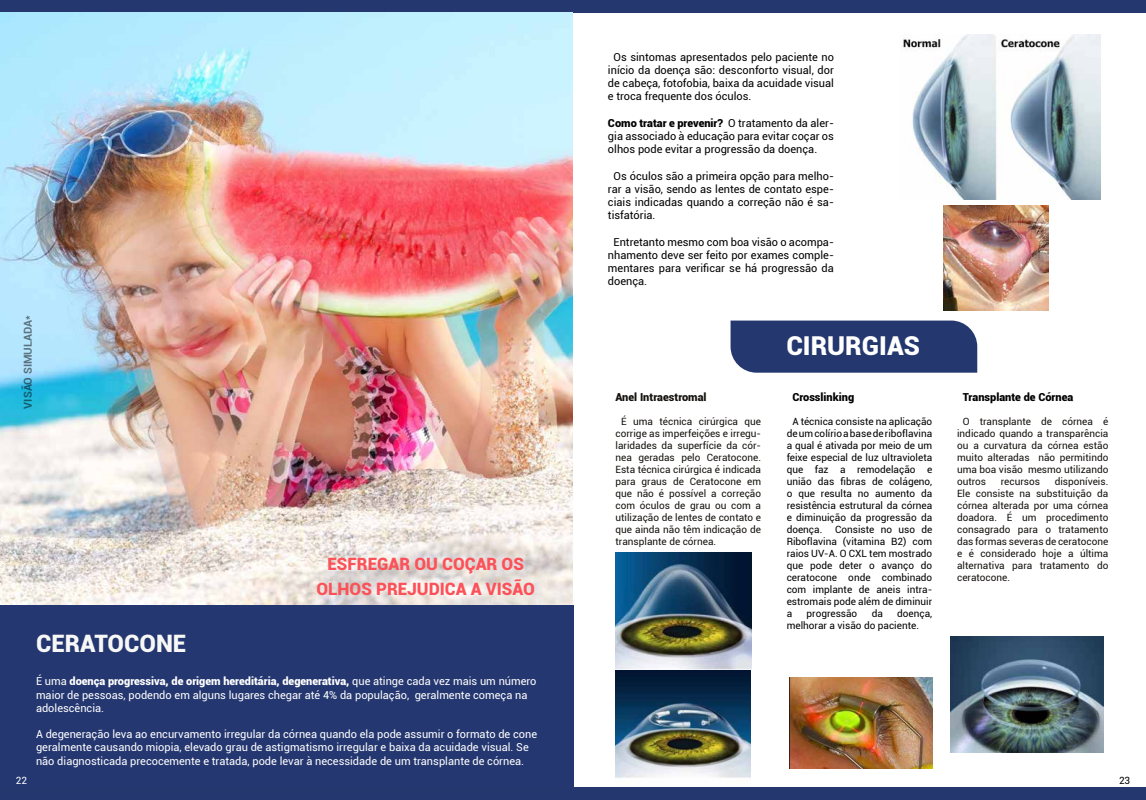
<style>
.page{position:relative;width:1146px;height:800px;background:#fff}
.page>*{position:absolute;margin:0;border:0;box-sizing:border-box;transform-origin:0 0}
.t1{font:900 26px "Roboto";color:#fff}
.t2{font:900 24px "Roboto";color:#f7f8f6}
.t3{font:900 17px/25px "Roboto";color:#fc5159;text-align:center}
.t4{font:11px/13.2px "Roboto";color:#000;text-align:justify}
.t5{font:11px/13.2px "Roboto";color:#fff}
.t6{font:900 11px "Roboto";color:#000}
.t7{font:900 11px "Roboto";color:#15120d}
.t8{font:700 11px "Roboto";color:#000}
.t9{font:10px/12px "Roboto";color:#15120d;text-align:justify}
.t10{font:10px/12px "Roboto";color:#000;text-align:justify}
.t11{font:10px "Roboto";color:#fff}
.s1{font-weight:900}
</style>
<div class="page">
<div style="left:0;top:0;width:1145px;height:13px;background:#24386f"></div>
<div style="left:0;top:787px;width:1145px;height:12px;background:#24386f"></div>
<img style="left:0;top:13px;width:573px;height:592px">
<div style="left:0;top:605px;width:573px;height:182px;background:#253770"></div>
<div style="left:730px;top:320px;width:247px;height:52px;background:#24386f"></div>
<img style="left:903px;top:35px;width:197px;height:165px">
<img style="left:943px;top:205px;width:105px;height:105px">
<img style="left:615px;top:553px;width:136px;height:225px">
<img style="left:789px;top:677px;width:143px;height:91px">
<img style="left:950px;top:636px;width:153px;height:115px">
<p class="t8" style="left:20px;top:408px;width:95px;rotate:-90deg">VISÃO SIMULADA*</p>
<h3 class="t3" style="left:316px;top:550px;width:220px">ESFREGAR OU COÇAR OS<br>OLHOS PREJUDICA A VISÃO</h3>
<h2 class="t2" style="left:36px;top:626px;width:152px">CERATOCONE</h2>
<p class="t5" style="left:36px;top:674px;width:502px">É uma <span class="s1">doença progressiva, de origem hereditária, degenerativa,</span> que atinge cada vez mais um número maior de pessoas, podendo em alguns lugares chegar até 4% da população, geralmente começa na adolescência.</p>
<p class="t5" style="left:36px;top:727px;width:502px">A degeneração leva ao encurvamento irregular da córnea quando ela pode assumir o formato de cone geralmente causando miopia, elevado grau de astigmatismo irregular e baixa da acuidade visual. Se não diagnosticada precocemente e tratada, pode levar à necessidade de um transplante de córnea.</p>
<p class="t4" style="left:608px;top:50px;width:227px;text-indent:6px">Os sintomas apresentados pelo paciente no início da doença são: desconforto visual, dor de cabeça, fotofobia, baixa da acuidade visual e troca frequente dos óculos.</p>
<p class="t4" style="left:608px;top:116px;width:227px"><span class="s1">Como tratar e prevenir?</span> O tratamento da aler&shy;gia associado à educação para evitar coçar os olhos pode evitar a progressão da doença.</p>
<p class="t4" style="left:608px;top:169px;width:227px;text-indent:6px">Os óculos são a primeira opção para melho&shy;rar a visão, sendo as lentes de contato espe&shy;ciais indicadas quando a correção não é sa&shy;tisfatória.</p>
<p class="t4" style="left:608px;top:235px;width:227px;text-indent:6px">Entretanto mesmo com boa visão o acompa&shy;nhamento deve ser feito por exames comple&shy;mentares para verificar se há progressão da doença.</p>
<p class="t7" style="left:615px;top:389px;width:93px">Anel Intraestromal</p>
<p class="t9" style="left:615px;top:415px;width:147px;text-indent:6px">É uma técnica cirúrgica que corrige as imperfeições e irregu&shy;laridades da superfície da cór&shy;nea geradas pelo Ceratocone.<br>Esta técnica cirúrgica é indicada para graus de Ceratocone em que não é possível a correção com óculos de grau ou com a utilização de lentes de contato e que ainda não têm indicação de transplante de córnea.</p>
<h1 class="t1" style="left:786px;top:327px;width:135px">CIRURGIAS</h1>
<p class="t6" style="left:792px;top:389px;width:63px">Crosslinking</p>
<p class="t10" style="left:786px;top:415px;width:147px;text-indent:6px">A técnica consiste na aplicação de um colírio a base de riboflavina a qual é ativada por meio de um feixe especial de luz ultravioleta que faz a remodelação e união das fibras de colágeno, o que resulta no aumento da resistência estrutural da córnea e diminuição da progressão da doença.</p>
<p class="t10" style="left:786px;top:523px;width:147px;text-indent:48px">Consiste no uso de Riboflavina (vitamina B2) com raios UV-A. O CXL tem mostrado que pode deter o avanço do ceratocone onde combinado com implante de aneis intra&shy;estromais pode além de diminuir a</p>
<p class="t10" style="left:786px;top:607px;width:147px;text-indent:111px">doença, melhorar a visão do paciente.</p>
<p class="t10" style="left:806px;top:607px;width:52px">progressão</p>
<p class="t10" style="left:871px;top:607px;width:13px">da</p>
<p class="t6" style="left:962px;top:389px;width:112px">Transplante de Córnea</p>
<p class="t9" style="left:956px;top:415px;width:153px;text-indent:6px">O transplante de córnea é indicado quando a transparência ou a curvatura da córnea estão muito alteradas não permitindo uma boa visão mesmo utilizando outros</p>
<p class="t9" style="left:956px;top:475px;width:153px;text-indent:98px">disponíveis.<br>Ele consiste na substituição da córnea alterada por uma córnea doadora. É um procedimento consagrado para o tratamento das formas severas de ceratocone e é considerado hoje a última alternativa para tratamento do ceratocone.</p>
<p class="t9" style="left:1000px;top:475px;width:41px">recursos</p>
<p class="t11" style="left:16px;top:773px;width:13px">22</p>
<p class="t10" style="left:1118px;top:773px;width:13px">23</p>
</div>
